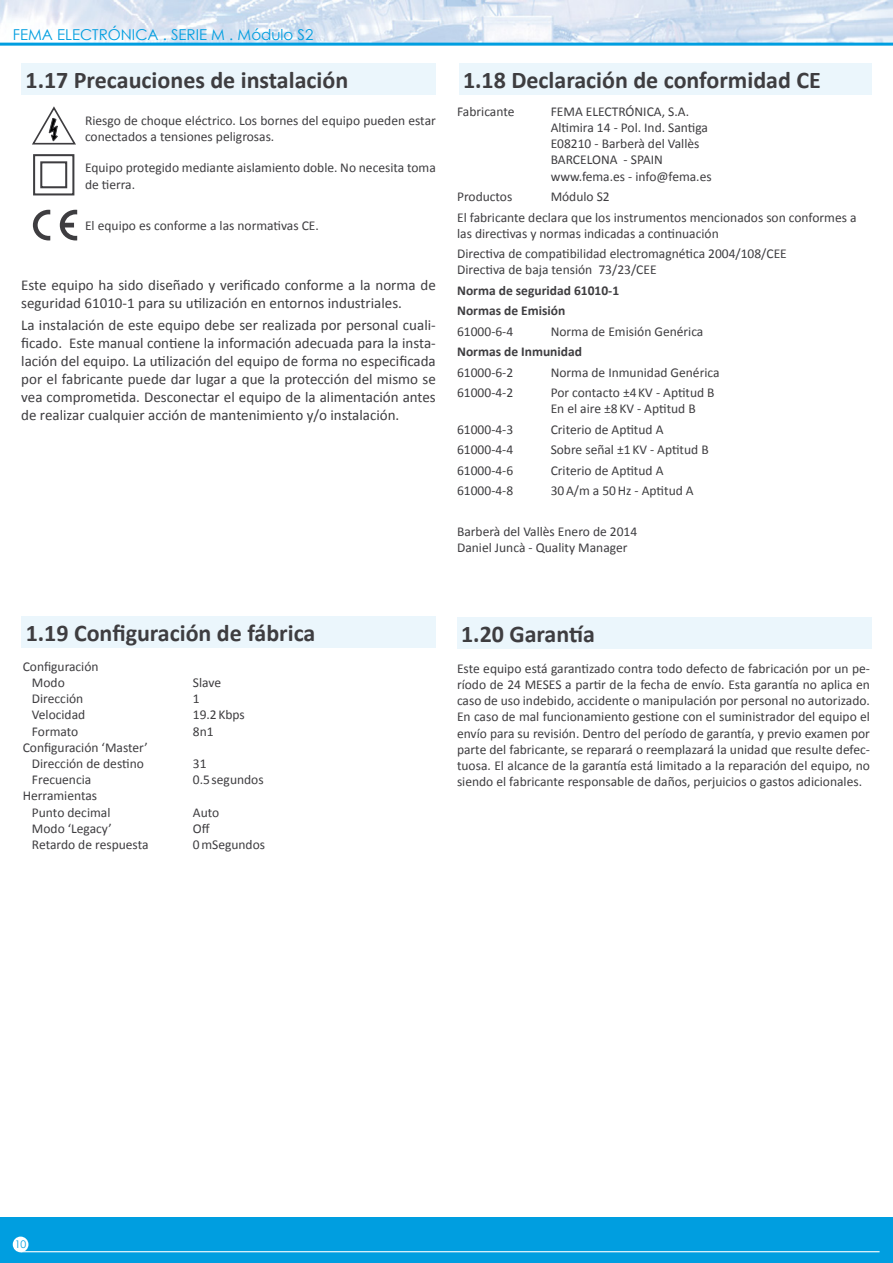
<style>
.page{position:relative;width:893px;height:1263px;background:#fff}
.page>*{position:absolute;margin:0;border:0;box-sizing:border-box;transform-origin:0 0}
.t1{font:700 24px "Calibri";color:#3e3d40}
.t2{font:15px/18px "Calibri";color:#3e3d40}
.t3{font:15px "Century Gothic";color:#009ee0}
.t4{font:13.5px/16.2px "Calibri";color:#3e3d40}
.t5{font:700 13.5px/20.4px "Calibri";color:#3e3d40}
.t6{font:10.5px "Century Gothic";color:#009ee0}
</style>
<div class="page">
<img style="left:0;top:0;width:893px;height:43px">
<div style="left:0;top:1217px;width:893px;height:46px;background:#009ee0"></div>
<hr style="left:0;top:43px;width:893px;height:3px;background:#009ee0">
<div style="left:13px;top:1236px;width:15px;height:16px;background:#fff;border-radius:50%"></div>
<hr style="left:21px;top:1251px;width:859px;height:1px;background:#fff">
<div style="left:21px;top:64px;width:415px;height:31px;background:#ebf6fc"></div>
<svg style="left:32px;top:106px;width:44px;height:39px"></svg>
<div style="left:33px;top:154px;width:41px;height:41px;border:2px solid #3e3d40"></div>
<div style="left:40px;top:161px;width:27px;height:27px;background:#fff;border:2px solid #3e3d40"></div>
<svg style="left:33px;top:210px;width:17px;height:30px"></svg>
<svg style="left:60px;top:210px;width:17px;height:30px"></svg>
<div style="left:21px;top:617px;width:415px;height:31px;background:#ebf6fc"></div>
<div style="left:457px;top:617px;width:415px;height:31px;background:#ebf6fc"></div>
<div style="left:459px;top:64px;width:413px;height:31px;background:#ebf6fc"></div>
<p class="t3" style="left:13px;top:24px;width:302px">FEMA ELECTRÓNICA . SERIE M . Módulo S2</p>
<h1 class="t1" style="left:26px;top:66px;width:324px">1.17 Precauciones de instalación</h1>
<p class="t4" style="left:85px;top:111px;width:352px">Riesgo de choque eléctrico. Los bornes del equipo pueden estar conectados a tensiones peligrosas.</p>
<p class="t4" style="left:85px;top:159px;width:352px">Equipo protegido mediante aislamiento doble. No necesita toma de tierra.</p>
<p class="t4" style="left:85px;top:217px;width:235px">El equipo es conforme a las normativas CE.</p>
<p class="t2" style="left:21px;top:275px;width:416px">Este equipo ha sido diseñado y verificado conforme a la norma de seguridad 61010-1 para su utilización en entornos industriales.</p>
<p class="t2" style="left:21px;top:315px;width:416px;text-align:justify">La instalación de este equipo debe ser realizada por personal cuali&shy;ficado. Este manual contiene la información adecuada para la insta&shy;lación del equipo. La utilización del equipo de forma no especificada por el fabricante puede dar lugar a que la protección del mismo se vea comprometida. Desconectar el equipo de la alimentación antes de realizar cualquier acción de mantenimiento y/o instalación.</p>
<h1 class="t1" style="left:463px;top:66px;width:359px">1.18 Declaración de conformidad CE</h1>
<p class="t4" style="left:457px;top:103px;width:59px">Fabricante</p>
<p class="t4" style="left:551px;top:103px;width:163px">FEMA ELECTRÓNICA, S.A.<br>Altimira 14 - Pol. Ind. Santiga<br>E08210 - Barberà del Vallès<br>BARCELONA - SPAIN www.fema.es - info@fema.es</p>
<p class="t4" style="left:457px;top:188px;width:57px">Productos</p>
<p class="t4" style="left:457px;top:186px;width:401px;line-height:20.4px;text-indent:94px">Módulo S2<br>El fabricante declara que los instrumentos mencionados son conformes a</p>
<p class="t4" style="left:457px;top:222px;width:331px;line-height:20.4px">las directivas y normas indicadas a continuación<br>Directiva de compatibilidad electromagnética 2004/108/CEE</p>
<p class="t4" style="left:457px;top:261px;width:201px">Directiva de baja tensión 73/23/CEE</p>
<p class="t5" style="left:457px;top:280px;width:164px">Norma de seguridad 61010-1<br>Normas de Emisión</p>
<p class="t4" style="left:457px;top:323px;width:58px">61000-6-4</p>
<p class="t4" style="left:551px;top:323px;width:154px">Norma de Emisión Genérica</p>
<p class="t5" style="left:457px;top:341px;width:126px">Normas de Inmunidad</p>
<p class="t4" style="left:457px;top:363px;width:58px">61000-6-2</p>
<p class="t4" style="left:551px;top:363px;width:170px">Norma de Inmunidad Genérica</p>
<p class="t4" style="left:457px;top:384px;width:58px">61000-4-2</p>
<p class="t4" style="left:551px;top:384px;width:165px">Por contacto ±4KV - Aptitud B<br>En el aire ±8KV - Aptitud B</p>
<p class="t4" style="left:457px;top:421px;width:58px">61000-4-3</p>
<p class="t4" style="left:551px;top:421px;width:114px">Criterio de Aptitud A</p>
<p class="t4" style="left:457px;top:441px;width:58px">61000-4-4</p>
<p class="t4" style="left:551px;top:441px;width:160px">Sobre señal ±1KV - Aptitud B</p>
<p class="t4" style="left:457px;top:461px;width:58px">61000-4-6</p>
<p class="t4" style="left:551px;top:461px;width:114px">Criterio de Aptitud A</p>
<p class="t4" style="left:457px;top:482px;width:58px">61000-4-8</p>
<p class="t4" style="left:551px;top:482px;width:145px">30A/m a 50Hz - Aptitud A</p>
<p class="t4" style="left:457px;top:523px;width:182px">Barberà del Vallès Enero de 2014<br>Daniel Juncà - Quality Manager</p>
<h1 class="t1" style="left:26px;top:618px;width:291px">1.19 Configuración de fábrica</h1>
<p class="t4" style="left:32px;top:657px;width:68px;text-indent:-9px">Configuración<br>Modo</p>
<p class="t4" style="left:193px;top:674px;width:30px">Slave</p>
<p class="t4" style="left:32px;top:690px;width:53px">Dirección</p>
<p class="t4" style="left:193px;top:690px;width:8px">1</p>
<p class="t4" style="left:32px;top:706px;width:55px">Velocidad</p>
<p class="t4" style="left:193px;top:706px;width:54px">19.2Kbps</p>
<p class="t4" style="left:32px;top:722px;width:48px">Formato</p>
<p class="t4" style="left:193px;top:722px;width:22px">8n1</p>
<p class="t4" style="left:23px;top:738px;width:127px;text-align:center">Configuración ‘Master’<br>Dirección de destino</p>
<p class="t4" style="left:193px;top:755px;width:15px">31</p>
<p class="t4" style="left:32px;top:771px;width:61px">Frecuencia</p>
<p class="t4" style="left:193px;top:771px;width:72px">0.5segundos</p>
<p class="t4" style="left:32px;top:787px;width:80px;text-indent:-9px">Herramientas<br>Punto decimal</p>
<p class="t4" style="left:193px;top:803px;width:28px">Auto</p>
<p class="t4" style="left:32px;top:819px;width:81px">Modo ‘Legacy’</p>
<p class="t4" style="left:193px;top:819px;width:18px">Off</p>
<p class="t4" style="left:32px;top:836px;width:118px">Retardo de respuesta</p>
<p class="t4" style="left:193px;top:836px;width:74px">0mSegundos</p>
<h1 class="t1" style="left:461px;top:619px;width:135px">1.20 Garantía</h1>
<p class="t4" style="left:457px;top:660px;width:414px;text-align:justify">Este equipo está garantizado contra todo defecto de fabricación por un pe&shy;ríodo de 24 MESES a partir de la fecha de envío. Esta garantía no aplica en caso de uso indebido, accidente o manipulación por personal no autorizado.<br>En caso de mal funcionamiento gestione con el suministrador del equipo el envío para su revisión. Dentro del período de garantía, y previo examen por parte del fabricante, se reparará o reemplazará la unidad que resulte defec&shy;tuosa. El alcance de la garantía está limitado a la reparación del equipo, no siendo el fabricante responsable de daños, perjuicios o gastos adicionales.</p>
<p class="t6" style="left:15px;top:1237px;width:13px">10</p>
</div>
